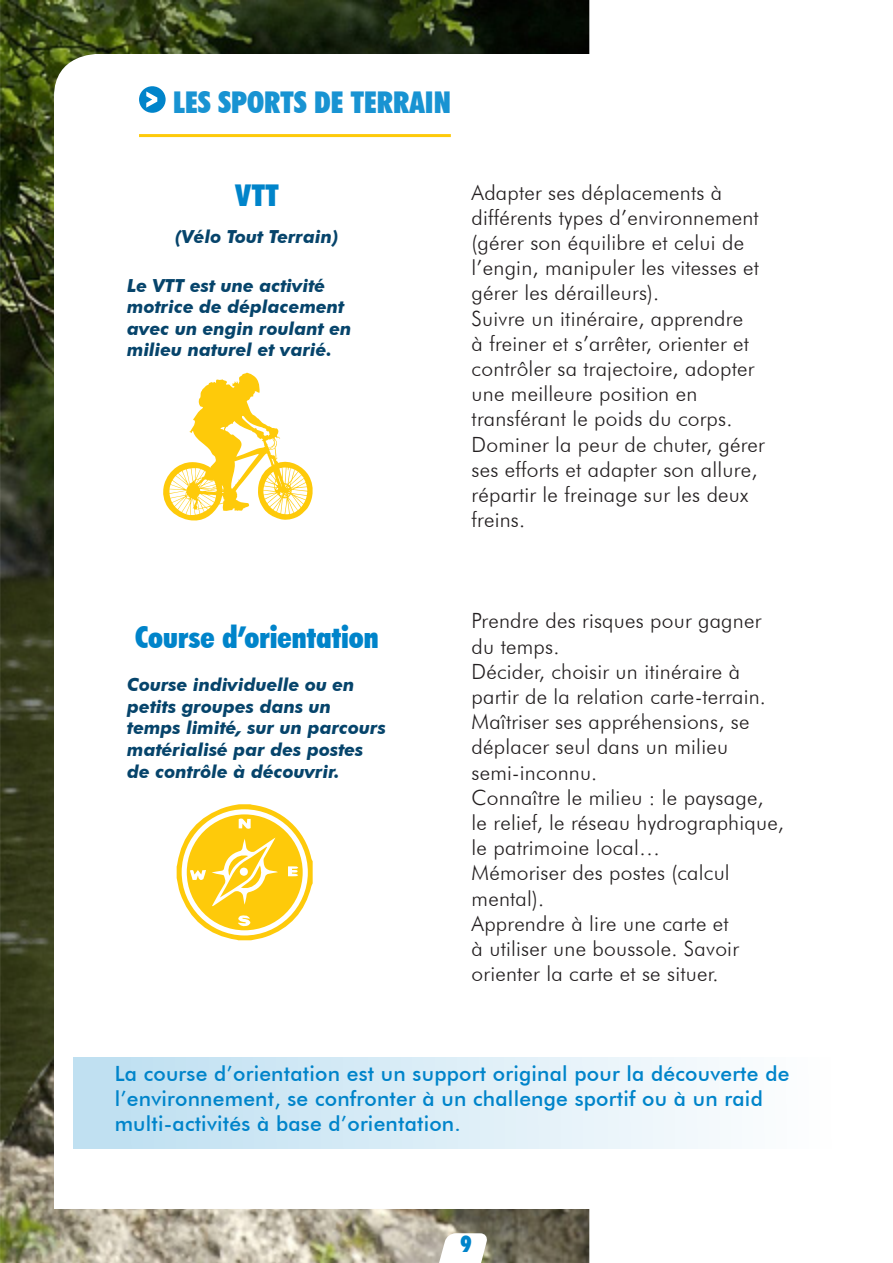
<style>
.page{position:relative;width:893px;height:1263px;background:#fff}
.page>*{position:absolute;margin:0;border:0;box-sizing:border-box;transform-origin:0 0}
.gras_vert_centré{font:900 condensed 30px "Futura BT";color:#0084ca}
.Gros_titre_puce_bleue{font:900 condensed 30px "Futura BT";color:#1893d2}
.t1{font:900 condensed 22.5px "Futura BT";color:#0084ca}
.coprs_noir_align_gauche{font:300 21px/25.2px "Futura BT";letter-spacing:.01em;color:#231f20}
.coprs_noir_align_gauche-2{font:500 21px/25.2px "Futura BT";letter-spacing:.01em;color:#0084ca}
.t2{font:italic 700 18px/21.6px "Futura BT";color:#06446b}
</style>
<div class="page">
<img style="left:0;top:0;width:589px;height:1263px">
<svg style="left:162px;top:373px;width:151px;height:150px"></svg>
<svg style="left:177px;top:804px;width:136px;height:136px"></svg>
<div style="left:74px;top:1058px;width:765px;height:91px;background:linear-gradient(to right,#bcdef1,#fffefe)"></div>
<svg style="left:435px;top:1233px;width:53px;height:30px"></svg>
<p class="Gros_titre_puce_bleue" style="left:173px;top:84px;width:279px">LES SPORTS DE TERRAIN</p>
<p class="gras_vert_centré" style="left:235px;top:178px;width:45px">VTT</p>
<p class="t2" style="left:175px;top:225px;width:165px">(Vélo Tout Terrain)</p>
<p class="t2" style="left:127px;top:274px;width:226px">Le VTT est une activité motrice de déplacement avec un engin roulant en milieu naturel et varié.</p>
<p class="coprs_noir_align_gauche" style="left:472px;top:179px;width:295px">Adapter ses déplacements à différents types d’environnement (gérer son équilibre et celui de l’engin, manipuler les vitesses et gérer les dérailleurs).<br>Suivre un itinéraire, apprendre<br>à freiner et s’arrêter, orienter et contrôler sa trajectoire, adopter une meilleure position en transférant le poids du corps.<br>Dominer la peur de chuter, gérer ses efforts et adapter son allure, répartir le freinage sur les deux freins.</p>
<p class="gras_vert_centré" style="left:135px;top:619px;width:245px">Course d’orientation</p>
<p class="t2" style="left:127px;top:674px;width:260px">Course individuelle ou en petits groupes dans un temps limité, sur un parcours matérialisé par des postes de contrôle à découvrir.</p>
<p class="coprs_noir_align_gauche" style="left:472px;top:608px;width:296px">Prendre des risques pour gagner du temps.<br>Décider, choisir un itinéraire à partir de la relation carte-terrain.</p>
<p class="coprs_noir_align_gauche" style="left:472px;top:709px;width:279px">Maîtriser ses appréhensions, se déplacer seul dans un milieu semi‑inconnu.</p>
<p class="coprs_noir_align_gauche" style="left:472px;top:784px;width:314px">Connaître le milieu : le paysage, le relief, le réseau hydrographique, le patrimoine local…</p>
<p class="coprs_noir_align_gauche" style="left:472px;top:860px;width:269px">Mémoriser des postes (calcul mental).<br>Apprendre à lire une carte et à utiliser une boussole. Savoir orienter la carte et se situer.</p>
<p class="coprs_noir_align_gauche-2" style="left:115px;top:1060px;width:676px">La course d’orientation est un support original pour la découverte de l’environnement, se confronter à un challenge sportif ou à un raid multi‑activités à base d’orientation.</p>
<p class="t1" style="left:461px;top:1230px;width:13px">9</p>
</div>
